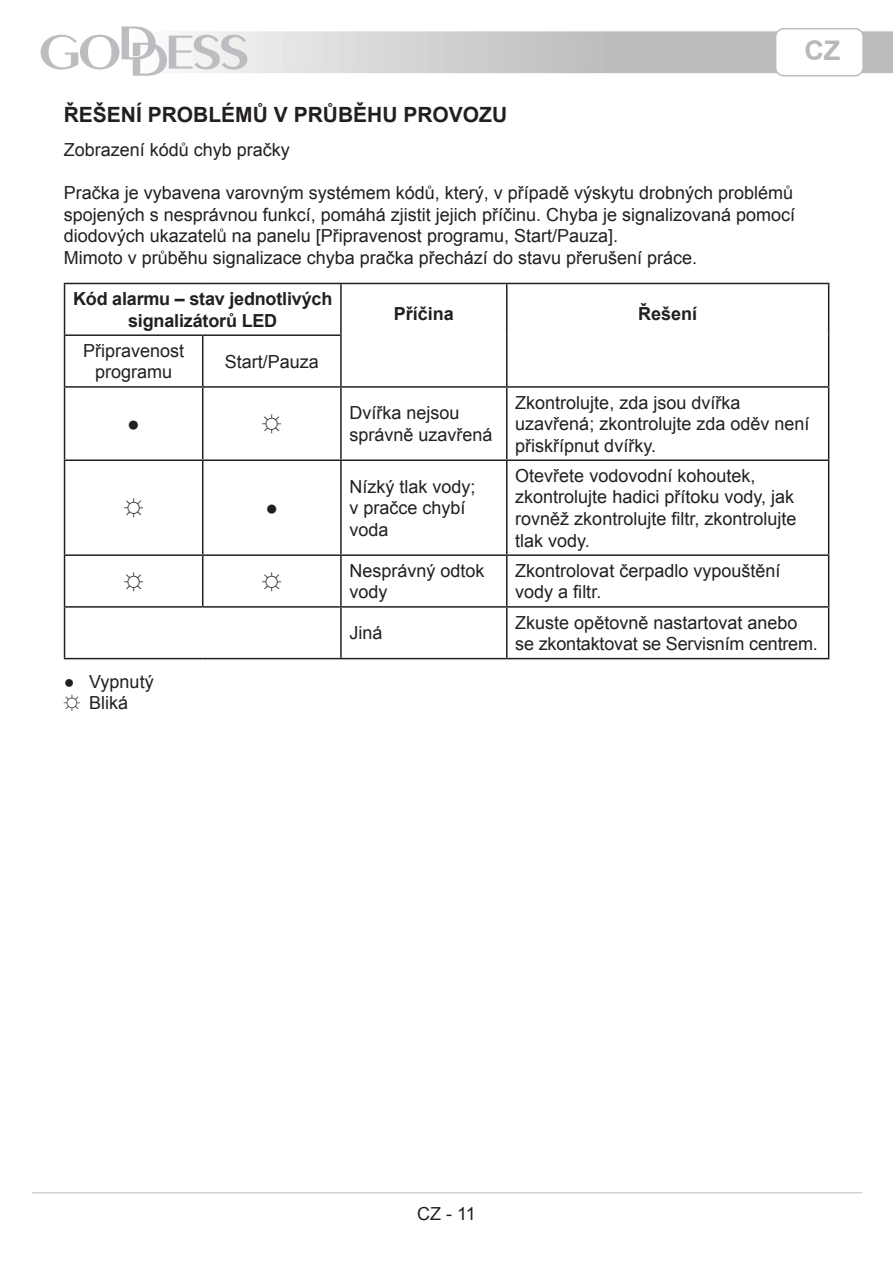
<style>
.page{position:relative;width:893px;height:1263px;background:#fff}
.page>*{position:absolute;margin:0;border:0;box-sizing:border-box;transform-origin:0 0}
.t1{font:700 27px "Arial";color:#b6b8bc}
.t2{font:700 21px "Arial";color:#231f20}
.t3{font:21px "Arial";color:#231f20}
.t4{font:18px/21.6px "Arial";color:#231f20}
.t5{font:700 18px/21.6px "Arial";letter-spacing:-.01em;color:#231f20;text-align:center}
</style>
<div class="page">
<svg style="left:41px;top:26px;width:206px;height:50px"></svg>
<div style="left:775px;top:28px;width:89px;height:49px;border:2px solid #bcbdc0;border-radius:8px"></div>
<hr style="left:32px;top:1192px;width:830px;height:1px;background:#bcbdc0">
<hr style="left:64px;top:283px;width:139px;height:1px;background:#231f20">
<hr style="left:64px;top:284px;width:1px;height:50px;background:#231f20">
<hr style="left:203px;top:283px;width:138px;height:1px;background:#231f20">
<hr style="left:341px;top:283px;width:166px;height:1px;background:#231f20">
<hr style="left:340px;top:284px;width:2px;height:50px;background:#231f20">
<hr style="left:507px;top:283px;width:322px;height:1px;background:#231f20">
<hr style="left:506px;top:284px;width:1px;height:51px;background:#231f20">
<hr style="left:828px;top:284px;width:1px;height:51px;background:#231f20">
<hr style="left:64px;top:334px;width:139px;height:2px;background:#231f20">
<hr style="left:64px;top:336px;width:1px;height:50px;background:#231f20">
<hr style="left:203px;top:334px;width:139px;height:2px;background:#231f20">
<hr style="left:202px;top:336px;width:1px;height:50px;background:#231f20">
<hr style="left:340px;top:336px;width:2px;height:50px;background:#231f20">
<hr style="left:506px;top:335px;width:1px;height:51px;background:#231f20">
<hr style="left:828px;top:335px;width:1px;height:51px;background:#231f20">
<hr style="left:64px;top:386px;width:139px;height:2px;background:#231f20">
<hr style="left:64px;top:388px;width:1px;height:71px;background:#231f20">
<hr style="left:203px;top:386px;width:138px;height:2px;background:#231f20">
<hr style="left:202px;top:388px;width:1px;height:71px;background:#231f20">
<hr style="left:341px;top:386px;width:166px;height:2px;background:#231f20">
<hr style="left:340px;top:388px;width:2px;height:71px;background:#231f20">
<hr style="left:507px;top:386px;width:322px;height:2px;background:#231f20">
<hr style="left:506px;top:388px;width:1px;height:71px;background:#231f20">
<hr style="left:828px;top:388px;width:1px;height:71px;background:#231f20">
<hr style="left:64px;top:459px;width:139px;height:2px;background:#231f20">
<hr style="left:64px;top:461px;width:1px;height:93px;background:#231f20">
<hr style="left:203px;top:459px;width:138px;height:2px;background:#231f20">
<hr style="left:202px;top:461px;width:1px;height:93px;background:#231f20">
<hr style="left:341px;top:459px;width:166px;height:2px;background:#231f20">
<hr style="left:340px;top:461px;width:2px;height:93px;background:#231f20">
<hr style="left:507px;top:459px;width:322px;height:2px;background:#231f20">
<hr style="left:506px;top:461px;width:1px;height:93px;background:#231f20">
<hr style="left:828px;top:461px;width:1px;height:93px;background:#231f20">
<hr style="left:64px;top:554px;width:139px;height:2px;background:#231f20">
<hr style="left:64px;top:556px;width:1px;height:50px;background:#231f20">
<hr style="left:203px;top:554px;width:138px;height:2px;background:#231f20">
<hr style="left:202px;top:556px;width:1px;height:50px;background:#231f20">
<hr style="left:341px;top:554px;width:166px;height:2px;background:#231f20">
<hr style="left:340px;top:556px;width:2px;height:50px;background:#231f20">
<hr style="left:507px;top:554px;width:322px;height:2px;background:#231f20">
<hr style="left:506px;top:556px;width:1px;height:50px;background:#231f20">
<hr style="left:828px;top:556px;width:1px;height:50px;background:#231f20">
<hr style="left:64px;top:606px;width:139px;height:2px;background:#231f20">
<hr style="left:64px;top:608px;width:1px;height:50px;background:#231f20">
<hr style="left:203px;top:606px;width:138px;height:2px;background:#231f20">
<hr style="left:341px;top:606px;width:166px;height:2px;background:#231f20">
<hr style="left:340px;top:608px;width:2px;height:50px;background:#231f20">
<hr style="left:507px;top:606px;width:322px;height:2px;background:#231f20">
<hr style="left:506px;top:608px;width:1px;height:50px;background:#231f20">
<hr style="left:828px;top:608px;width:1px;height:50px;background:#231f20">
<hr style="left:64px;top:658px;width:139px;height:1px;background:#231f20">
<hr style="left:203px;top:658px;width:138px;height:1px;background:#231f20">
<hr style="left:341px;top:658px;width:166px;height:1px;background:#231f20">
<hr style="left:507px;top:658px;width:322px;height:1px;background:#231f20">
<h1 class="t1" style="left:804px;top:33px;width:37px">CZ</h1>
<p class="t2" style="left:64px;top:100px;width:445px">ŘEŠENÍ PROBLÉMŮ V PRŮBĚHU PROVOZU</p>
<p class="t4" style="left:64px;top:139px;width:228px">Zobrazení kódů chyb pračky</p>
<p class="t4" style="left:64px;top:182px;width:733px">Pračka je vybavena varovným systémem kódů, který, v případě výskytu drobných problémů spojených s nesprávnou funkcí, pomáhá zjistit jejich příčinu. Chyba je signalizovaná pomocí diodových ukazatelů na panelu [Připravenost programu, Start/Pauza].<br>Mimoto v průběhu signalizace chyba pračka přechází do stavu přerušení práce.</p>
<p class="t5" style="left:73px;top:288px;width:261px">Kód alarmu – stav jednotlivých signalizátorů LED</p>
<p class="t5" style="left:394px;top:304px;width:62px">Příčina</p>
<p class="t5" style="left:638px;top:304px;width:61px">Řešení</p>
<p class="t4" style="left:83px;top:340px;width:103px;text-align:center">Připravenost programu</p>
<p class="t4" style="left:225px;top:351px;width:96px">Start/Pauza</p>
<p class="t3" style="left:127px;top:410px;width:14px">●</p>
<p class="t3" style="left:262px;top:410px;width:21px">☼</p>
<p class="t4" style="left:349px;top:402px;width:145px">Dvířka nejsou správně uzavřená</p>
<p class="t4" style="left:515px;top:392px;width:296px">Zkontrolujte, zda jsou dvířka uzavřená; zkontrolujte zda oděv není přiskřípnut dvířky.</p>
<p class="t3" style="left:124px;top:494px;width:21px">☼</p>
<p class="t3" style="left:265px;top:494px;width:14px">●</p>
<p class="t4" style="left:349px;top:476px;width:128px">Nízký tlak vody; v pračce chybí voda</p>
<p class="t4" style="left:515px;top:465px;width:283px">Otevřete vodovodní kohoutek, zkontrolujte hadici přítoku vody, jak rovněž zkontrolujte filtr, zkontrolujte tlak vody.</p>
<p class="t3" style="left:124px;top:567px;width:21px">☼</p>
<p class="t3" style="left:262px;top:567px;width:21px">☼</p>
<p class="t4" style="left:349px;top:560px;width:137px">Nesprávný odtok vody</p>
<p class="t4" style="left:515px;top:560px;width:267px">Zkontrolovat čerpadlo vypouštění vody a filtr.</p>
<p class="t4" style="left:349px;top:622px;width:35px">Jiná</p>
<p class="t4" style="left:515px;top:611px;width:304px">Zkuste opětovně nastartovat anebo se zkontaktovat se Servisním centrem.</p>
<p class="t4" style="left:64px;top:671px;width:91px">● Vypnutý ☼ Bliká</p>
<p class="t4" style="left:417px;top:1203px;width:60px">CZ - 11</p>
</div>
